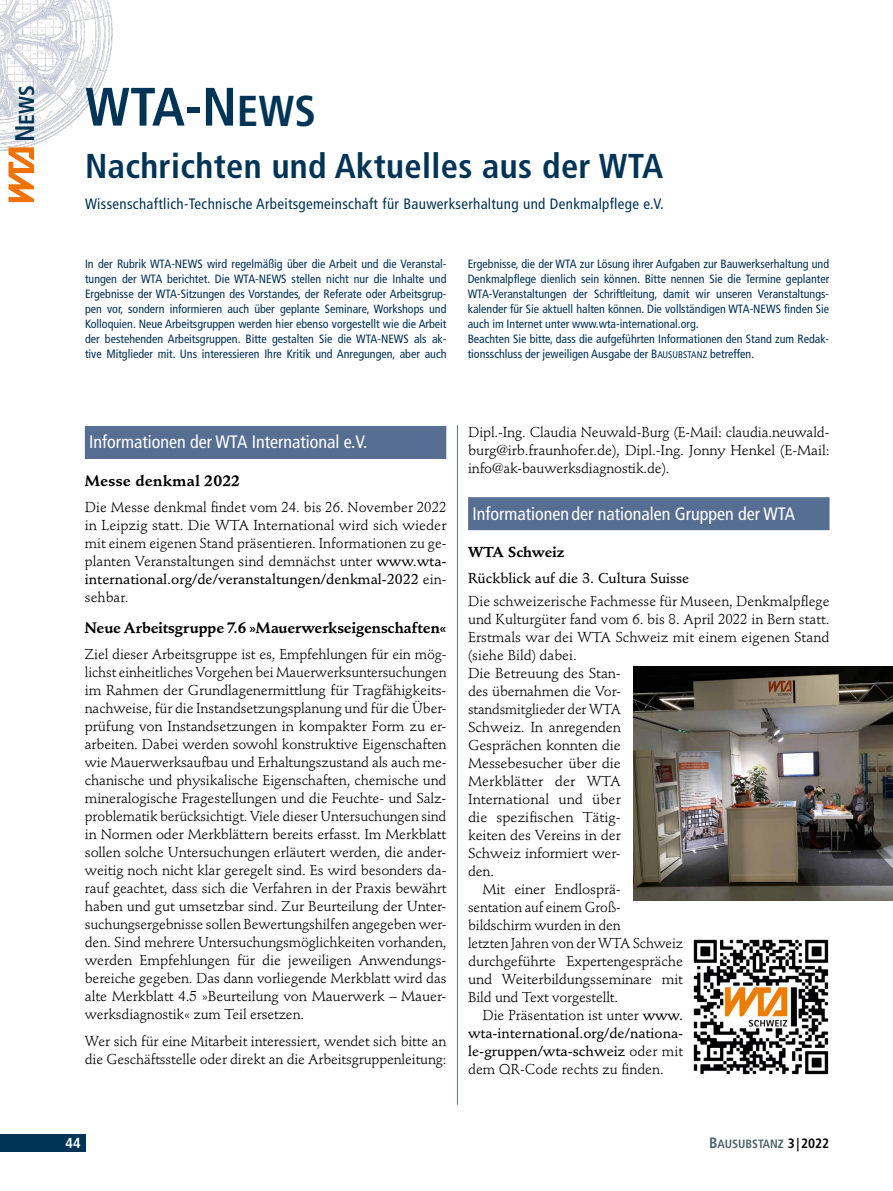
<style>
.page{position:relative;width:893px;height:1191px;background:#fff}
.page>*{position:absolute;margin:0;border:0;box-sizing:border-box;transform-origin:0 0}
.t1{font:54px "Frutiger LT Std Bold Cn SC800";color:#003456}
.t2{font:700 condensed 34.5px "Frutiger LT Std";letter-spacing:.01em;color:#003456}
.t3{font:21.6px "Frutiger LT Std Bold Cn SC800";color:#003456}
.Grundschrift_ohne_Ei{font:condensed 18px "Frutiger LT Std";color:#fff}
.Info_Kopfzeile_WTA{font:condensed 18px "Frutiger LT Std";color:#fff}
.t4{font:condensed 15px "Frutiger LT Std";letter-spacing:.02em;color:#003456}
.Grundschrift_mit_Ein{font:700 15px "Stempel Schneidler Std";letter-spacing:-.005em;color:#000}
.Grundschrift_ohne_Ei-2{font:700 15px "Stempel Schneidler Std";letter-spacing:.015em;color:#000}
.t5{font:700 condensed 14.55px "Frutiger LT Std";color:#fff}
.Grundschrift_mit_Ein-2{font:14.25px/18px "Stempel Schneidler Std";letter-spacing:-.01em;color:#000;text-align:justify}
.Grundschrift_ohne_Ei-3{font:14.25px/18px "Stempel Schneidler Std";color:#000;text-align:justify}
.Grundschrift_mit_Ein-3{font:500 14.25px/18px "Stempel Schneidler Std";color:#000;text-align:justify}
.Grundschrift_ohne_Ei-4{font:500 14.25px "Stempel Schneidler Std";color:#000}
.Grundschrift_ohne_Ei-5{font:700 14.25px "Stempel Schneidler Std";color:#000}
.Abstract_Copy{font:condensed 12px/15px "Frutiger LT Std";color:#003055;text-align:justify}
.t6{font:12px "Frutiger LT Std Bold Cn SC800";color:#4c626c}
.s1{font-size:27px}
.s2{font-size:43.2px}
.s3{font-family:"Frutiger LT Std Cn SC800";font-stretch:normal}
.s4{font-family:"Frutiger LT Std Cn SC800";font-stretch:normal;font-size:9.6px}
.s5{font-weight:500}
.s6{font-weight:400}
.s7{font-size:15px}
.s8{font-size:13.5px;color:#000}
</style>
<div class="page">
<img style="left:0;top:0;width:113px;height:151px">
<div style="left:0;top:1134px;width:85px;height:17px;background:#003456"></div>
<svg style="left:9px;top:147px;width:25px;height:55px"></svg>
<div style="left:85px;top:426px;width:361px;height:33px;background:#566e91"></div>
<div style="left:468px;top:497px;width:361px;height:33px;background:#566e91"></div>
<hr style="left:457px;top:425px;width:1px;height:679px;background:#566e91">
<img style="left:634px;top:666px;width:259px;height:234px">
<img style="left:693px;top:939px;width:136px;height:136px">
<h3 class="t3" style="left:14px;top:142px;width:59px;rotate:-90deg"><span class="s1">N</span>EWS</h3>
<h1 class="t1" style="left:85px;top:75px;width:233px">WTA-N<span class="s2">EWS</span></h1>
<h2 class="t2" style="left:85px;top:145px;width:580px">Nachrichten und Aktuelles aus der WTA</h2>
<p class="t4" style="left:85px;top:195px;width:580px">Wissenschaftlich-Technische Arbeitsgemeinschaft für Bauwerkserhaltung und Denkmalpflege e.V.</p>
<p class="Abstract_Copy" style="left:85px;top:256px;width:363px">In der Rubrik WTA-NEWS wird regelmäßig über die Arbeit und die Veranstal&shy;tungen der WTA berichtet. Die WTA-NEWS stellen nicht nur die Inhalte und Ergebnisse der WTA-Sitzungen des Vorstandes, der Referate oder Arbeitsgrup&shy;pen vor, sondern informieren auch über geplante Seminare, Workshops und Kolloquien. Neue Arbeitsgruppen werden hier ebenso vorgestellt wie die Arbeit der bestehenden Arbeitsgruppen. Bitte gestalten Sie die WTA-NEWS als ak&shy;tive Mitglieder mit. Uns interessieren Ihre Kritik und Anregungen, aber auch</p>
<p class="Abstract_Copy" style="left:468px;top:256px;width:363px">Ergebnisse, die der WTA zur Lösung ihrer Aufgaben zur Bauwerkserhaltung und Denkmalpflege dienlich sein können. Bitte nennen Sie die Termine geplanter WTA-Veranstaltungen der Schriftleitung, damit wir unseren Veranstaltungs&shy;kalender für Sie aktuell halten können. Die vollständigen WTA-NEWS finden Sie auch im Internet unter www.wta-international.org.</p>
<p class="Abstract_Copy" style="left:468px;top:331px;width:363px">Beachten Sie bitte, dass die aufgeführten Informationen den Stand zum Redak&shy;tionsschluss der jeweiligen Ausgabe der <span class="s3">B</span><span class="s4">AUSUBSTANZ</span> betreffen.</p>
<p class="Info_Kopfzeile_WTA" style="left:89px;top:432px;width:280px">Informationen der WTA International e.V.</p>
<p class="Grundschrift_ohne_Ei-2" style="left:85px;top:471px;width:157px">Messe denkmal 2022</p>
<p class="Grundschrift_mit_Ein-2" style="left:85px;top:498px;width:363px">Die Messe denkmal findet vom 24. bis 26. November 2022 in Leipzig statt. Die WTA International wird sich wieder mit einem eigenen Stand präsentieren. Informationen zu ge&shy;planten Veranstaltungen sind demnächst unter <span class="s5">www.wta&shy;international.org/de/veranstaltungen/denkmal-2022</span> ein&shy;sehbar.</p>
<p class="Grundschrift_mit_Ein" style="left:85px;top:618px;width:363px">Neue Arbeitsgruppe 7.6 »Mauerwerkseigenschaften«</p>
<p class="Grundschrift_mit_Ein-2" style="left:85px;top:645px;width:363px">Ziel dieser Arbeitsgruppe ist es, Empfehlungen für ein mög&shy;lichst einheitliches Vorgehen bei Mauerwerksuntersuchungen im Rahmen der Grundlagenermittlung für Tragfähigkeits&shy;nachweise, für die Instandsetzungsplanung und für die Über&shy;prüfung von Instandsetzungen in kompakter Form zu er&shy;arbeiten. Dabei werden sowohl konstruktive Eigenschaften wie Mauerwerksaufbau und Erhaltungszustand als auch me&shy;chanische und physikalische Eigenschaften, chemische und mineralogische Fragestellungen und die Feuchte- und Salz&shy;problematik berücksichtigt. Viele dieser Untersuchungen sind in Normen oder Merkblättern bereits erfasst. Im Merkblatt sollen solche Untersuchungen erläutert werden, die ander&shy;weitig noch nicht klar geregelt sind. Es wird besonders da&shy;rauf geachtet, dass sich die Verfahren in der Praxis bewährt haben und gut umsetzbar sind. Zur Beurteilung der Unter&shy;suchungsergebnisse sollen Bewertungshilfen angegeben wer&shy;den. Sind mehrere Untersuchungsmöglichkeiten vorhanden, werden Empfehlungen für die jeweiligen Anwendungs&shy;bereiche gegeben. Das dann vorliegende Merkblatt wird das alte Merkblatt 4.5 »Beurteilung von Mauerwerk – Mauer&shy;werksdiagnostik« zum Teil ersetzen.</p>
<p class="Grundschrift_mit_Ein-2" style="left:85px;top:1032px;width:363px">Wer sich für eine Mitarbeit interessiert, wendet sich bitte an die Geschäftsstelle oder direkt an die Arbeitsgruppenleitung:</p>
<p class="Grundschrift_mit_Ein-2" style="left:468px;top:423px;width:363px">Dipl.-Ing. Claudia Neuwald-Burg (E-Mail: claudia.neuwald&shy;burg@irb.fraunhofer.de), Dipl.-Ing. Jonny Henkel (E-Mail: info@ak-bauwerksdiagnostik.de).</p>
<p class="Grundschrift_ohne_Ei" style="left:472px;top:503px;width:324px">Informationen der nationalen Gruppen der WTA</p>
<p class="Grundschrift_ohne_Ei-5" style="left:468px;top:543px;width:98px">WTA Schweiz</p>
<p class="Grundschrift_ohne_Ei-4" style="left:468px;top:570px;width:223px">Rückblick auf die 3. Cultura Suisse</p>
<p class="Grundschrift_ohne_Ei-3" style="left:468px;top:592px;width:363px">Die schweizerische Fachmesse für Museen, Denkmalpflege und Kulturgüter fand vom 6. bis 8. April 2022 in Bern statt.<br>Erstmals war dei WTA Schweiz mit einem eigenen Stand (siehe Bild) dabei.</p>
<p class="Grundschrift_ohne_Ei-3" style="left:468px;top:664px;width:154px">Die Betreuung des Stan&shy;des übernahmen die Vor&shy;standsmitglieder der WTA Schweiz. In anregenden Gesprächen konnten die Messebesucher über die Merkblätter der WTA International und über die spezifischen Tätig&shy;keiten des Vereins in der Schweiz informiert wer&shy;den.</p>
<p class="Grundschrift_mit_Ein-2" style="left:468px;top:880px;width:217px;text-align:left;text-indent:14px">Mit einer Endlosprä-<br>sentation auf einem Groß&shy;bildschirm wurden in den<br>letzten Jahren von der WTA Schweiz durchgeführte Expertengespräche und Weiterbildungsseminare mit<br>Bild und Text vorgestellt.</p>
<p class="Grundschrift_mit_Ein-3" style="left:468px;top:1006px;width:217px;text-indent:14px"><span class="s6">Die Präsentation ist unter</span> www. wta-international.org/de/nationa&shy;le-gruppen/wta-schweiz <span class="s6">oder mit dem QR-Code rechts zu finden.</span></p>
<p class="t5" style="left:66px;top:1134px;width:17px">44</p>
<p class="t6" style="left:709px;top:1137px;width:121px"><span class="s7">B</span>AUSUBSTANZ <span class="s8">3|2022</span></p>
</div>
